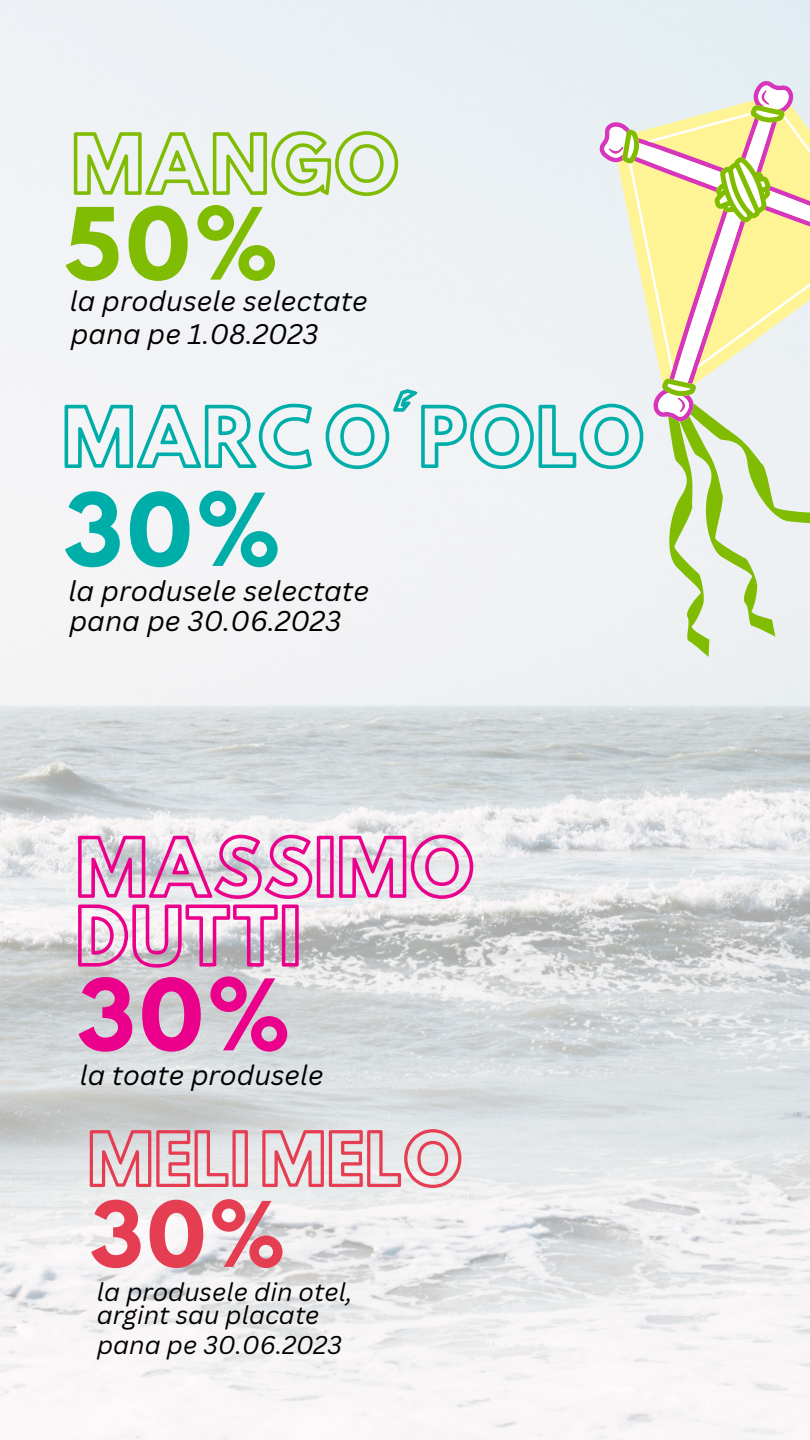
<style>
.page{position:relative;width:810px;height:1440px;background:#fff}
.page>*{position:absolute;margin:0;border:0;box-sizing:border-box;transform-origin:0 0}
.t1{font:88.9px "Hussar Bd";color:#00aea9}
.t2{font:88.1px "Hussar Bd";color:#7fbc02}
.t3{font:87.3px "Hussar Bd";color:#eb008b}
.t4{font:80px "Hussar Bd";color:#e53d51}
.t5{font:72.2px "Hussar Ekologiczne 1";color:#00aea9}
.t6{font:71.6px "Hussar Ekologiczne 1";color:#7fbc02}
.t7{font:70.9px/68.7px "Hussar Ekologiczne 1";color:#eb008b}
.t8{font:65px "Hussar Ekologiczne 1";color:#e53d51}
.t9{font:italic 27.8px "Canva Sans";color:#000}
.t10{font:italic 27.5px "Canva Sans";color:#000}
.t11{font:italic 27.3px "Canva Sans";color:#000}
.t12{font:italic 25px/22.5px "Canva Sans";color:#000}
</style>
<div class="page">
<img style="left:0;top:0;width:810px;height:1440px">
<div style="left:600px;top:81px;width:210px;height:341px;background:#e8eff3"></div>
<svg style="left:603px;top:85px;width:207px;height:332px;background:#eae6f0"></svg>
<svg style="left:622px;top:105px;width:188px;height:552px;fill:#eef1f2"></svg>
<p class="t6" style="left:71px;top:136px;width:331px">MANGO</p>
<p class="t2" style="left:61px;top:200px;width:220px">50%</p>
<p class="t10" style="left:70px;top:282px;width:300px">la produsele selectate</p>
<p class="t10" style="left:71px;top:314px;width:249px">pana pe 1.08.2023</p>
<p class="t5" style="left:62px;top:408px;width:585px">MARCO'POLO</p>
<p class="t1" style="left:60px;top:486px;width:223px">30%</p>
<p class="t9" style="left:68px;top:571px;width:302px">la produsele selectate</p>
<p class="t9" style="left:69px;top:601px;width:273px">pana pe 30.06.2023</p>
<p class="t7" style="left:75px;top:840px;width:401px">MASSIMO<br>DUTTI</p>
<p class="t3" style="left:74px;top:972px;width:219px">30%</p>
<p class="t11" style="left:80px;top:1055px;width:246px">la toate produsele</p>
<p class="t8" style="left:87px;top:1133px;width:377px">MELIMELO</p>
<p class="t4" style="left:87px;top:1195px;width:201px">30%</p>
<p class="t12" style="left:97px;top:1280px;width:257px">la produsele din otel, argint sau placate</p>
<p class="t12" style="left:97px;top:1333px;width:246px">pana pe 30.06.2023</p>
</div>
